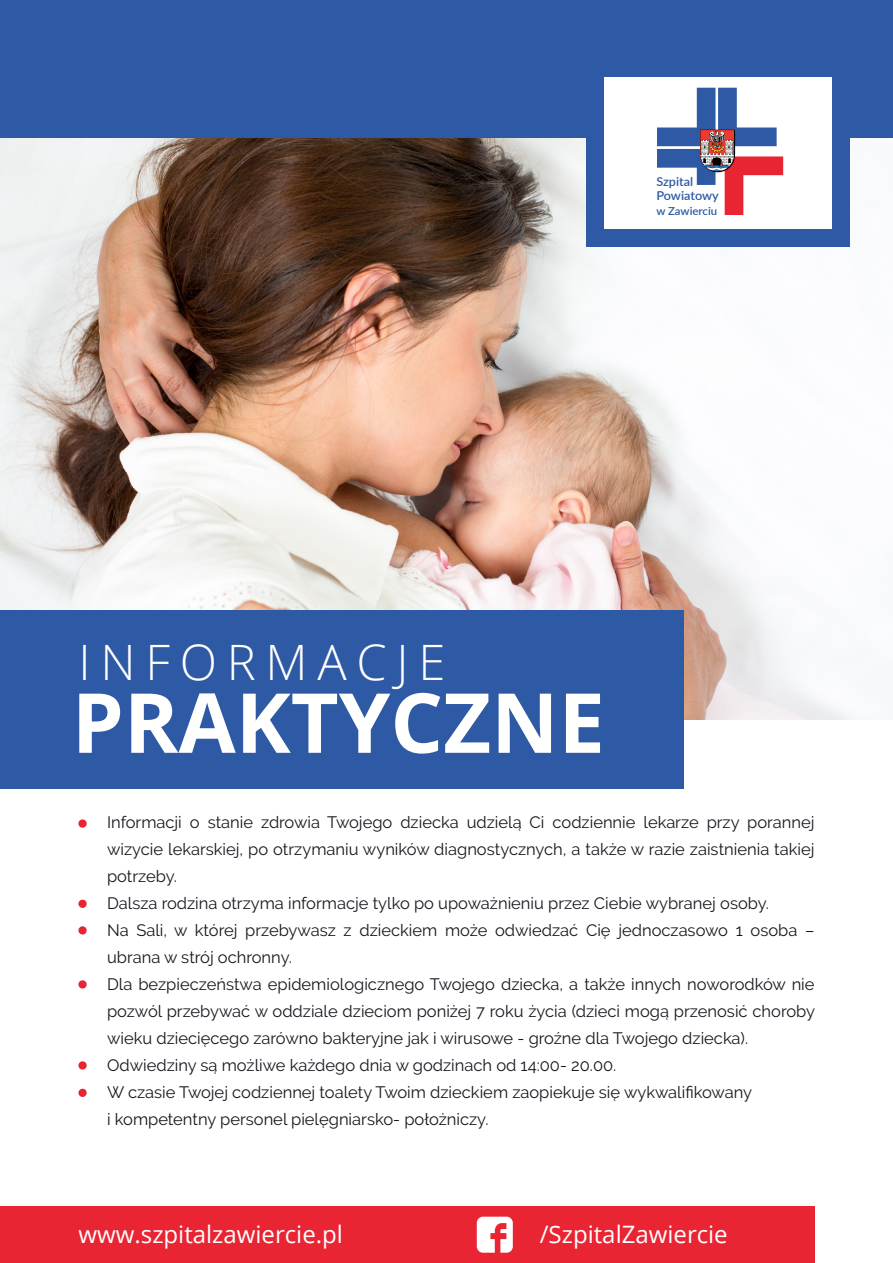
<style>
.page{position:relative;width:893px;height:1263px;background:#fff}
.page>*{position:absolute;margin:0;border:0;box-sizing:border-box;transform-origin:0 0}
.t1{font:700 82.8px "Open Sans";color:#fff}
.t2{font:300 48.75px "Open Sans";letter-spacing:.2em;color:#fff}
.t3{font:24px "Open Sans";color:#fff}
.t4{font:16.5px/27px "Raleway";color:#17161e}
.t5{font:600 12.3px/14.7px "Lato";color:#2e59a4}
.t6{font:600 11.1px "Lato";color:#2e59a4}
</style>
<div class="page">
<img style="left:1px;top:137px;width:892px;height:583px">
<div style="left:0;top:0;width:893px;height:137px;background:#2e59a4"></div>
<div style="left:586px;top:71px;width:263px;height:176px;background:#2e59a4"></div>
<div style="left:604px;top:77px;width:227px;height:152px;background:#fff"></div>
<div style="left:0;top:1206px;width:814px;height:57px;background:#e92533"></div>
<div style="left:1px;top:610px;width:683px;height:179px;background:#2e59a4"></div>
<svg style="left:657px;top:88px;width:126px;height:127px"></svg>
<div style="left:78px;top:819px;width:9px;height:9px;background:#e92533;border-radius:50%"></div>
<div style="left:78px;top:900px;width:9px;height:8px;background:#e92533;border-radius:50%"></div>
<div style="left:78px;top:926px;width:9px;height:8px;background:#e92533;border-radius:50%"></div>
<div style="left:78px;top:980px;width:9px;height:8px;background:#e92533;border-radius:50%"></div>
<div style="left:78px;top:1061px;width:9px;height:8px;background:#e92533;border-radius:50%"></div>
<div style="left:78px;top:1089px;width:9px;height:8px;background:#e92533;border-radius:50%"></div>
<svg style="left:477px;top:1217px;width:36px;height:36px"></svg>
<p class="t5" style="left:656px;top:173px;width:64px">Szpital<br>Powiatowy</p>
<p class="t6" style="left:656px;top:203px;width:62px">w Zawierciu</p>
<h2 class="t2" style="left:78px;top:628px;width:368px">INFORMACJE</h2>
<h1 class="t1" style="left:72px;top:664px;width:535px">PRAKTYCZNE</h1>
<p class="t4" style="left:107px;top:809px;width:709px">Informacji o stanie zdrowia Twojego dziecka udzielą Ci codziennie lekarze przy porannej wizycie lekarskiej, po otrzymaniu wyników diagnostycznych, a także w razie zaistnienia takiej potrzeby.<br>Dalsza rodzina otrzyma informacje tylko po upoważnieniu przez Ciebie wybranej osoby.<br>Na Sali, w której przebywasz z dzieckiem może odwiedzać Cię jednoczasowo 1 osoba – ubrana w strój ochronny.<br>Dla bezpieczeństwa epidemiologicznego Twojego dziecka, a także innych noworodków nie pozwól przebywać w oddziale dzieciom poniżej 7 roku życia (dzieci mogą przenosić choroby wieku dziecięcego zarówno bakteryjne jak i wirusowe - groźne dla Twojego dziecka).<br>Odwiedziny są możliwe każdego dnia w godzinach od 14:00- 20.00.<br>W czasie Twojej codziennej toalety Twoim dzieckiem zaopiekuje się wykwalifikowany<br>i kompetentny personel pielęgniarsko- położniczy.</p>
<h3 class="t3" style="left:79px;top:1218px;width:266px">www.szpitalzawiercie.pl</h3>
<h3 class="t3" style="left:540px;top:1218px;width:189px">/SzpitalZawiercie</h3>
</div>
